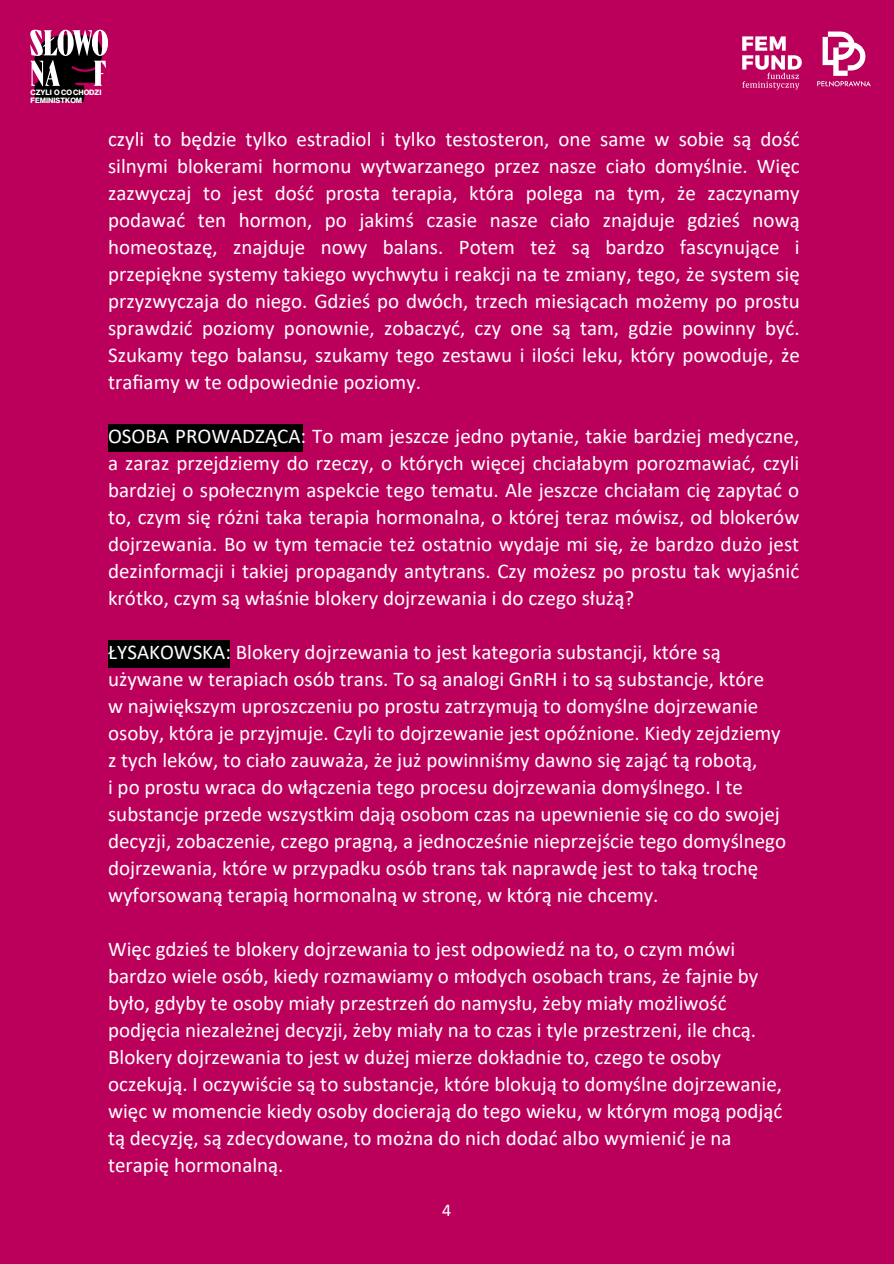
<style>
.page{position:relative;width:894px;height:1264px;background:#fff}
.page>*{position:absolute;margin:0;border:0;box-sizing:border-box;transform-origin:0 0}
.t1{font:21px/27px "Calibri";color:#fff;text-align:justify}
.t2{font:18px "Calibri";color:#fff}
.t3{font:700 7.5px "Neue Haas Display";color:#fff}
</style>
<div class="page">
<div style="left:0;top:0;width:893px;height:1263px;background:#bb005c"></div>
<div style="left:108px;top:425px;width:195px;height:27px;background:#000"></div>
<div style="left:108px;top:641px;width:121px;height:27px;background:#000"></div>
<svg style="left:30px;top:30px;width:78px;height:72px"></svg>
<img style="left:817px;top:31px;width:54px;height:56px">
<img style="left:742px;top:36px;width:60px;height:54px">
<p class="t3" style="left:30px;top:89px;width:72px">CZYLI O CO CHODZI</p>
<p class="t3" style="left:30px;top:97px;width:53px">FEMINISTKOM</p>
<p class="t1" style="left:108px;top:127px;width:693px">czyli to będzie tylko estradiol i tylko testosteron, one same w sobie są dość silnymi blokerami hormonu wytwarzanego przez nasze ciało domyślnie. Więc zazwyczaj to jest dość prosta terapia, która polega na tym, że zaczynamy podawać ten hormon, po jakimś czasie nasze ciało znajduje gdzieś nową homeostazę, znajduje nowy balans. Potem też są bardzo fascynujące i przepiękne systemy takiego wychwytu i reakcji na te zmiany, tego, że system się przyzwyczaja do niego. Gdzieś po dwóch, trzech miesiącach możemy po prostu sprawdzić poziomy ponownie, zobaczyć, czy one są tam, gdzie powinny być.<br>Szukamy tego balansu, szukamy tego zestawu i ilości leku, który powoduje, że trafiamy w te odpowiednie poziomy.</p>
<p class="t1" style="left:108px;top:424px;width:692px">OSOBA PROWADZĄCA: To mam jeszcze jedno pytanie, takie bardziej medyczne, a zaraz przejdziemy do rzeczy, o których więcej chciałabym porozmawiać, czyli bardziej o społecznym aspekcie tego tematu. Ale jeszcze chciałam cię zapytać o to, czym się różni taka terapia hormonalna, o której teraz mówisz, od blokerów dojrzewania. Bo w tym temacie też ostatnio wydaje mi się, że bardzo dużo jest dezinformacji i takiej propagandy antytrans. Czy możesz po prostu tak wyjaśnić krótko, czym są właśnie blokery dojrzewania i do czego służą?</p>
<p class="t1" style="left:108px;top:640px;width:679px;text-align:left">ŁYSAKOWSKA: Blokery dojrzewania to jest kategoria substancji, które są używane w terapiach osób trans. To są analogi GnRH i to są substancje, które<br>w największym uproszczeniu po prostu zatrzymują to domyślne dojrzewanie osoby, która je przyjmuje. Czyli to dojrzewanie jest opóźnione. Kiedy zejdziemy z tych leków, to ciało zauważa, że już powinniśmy dawno się zająć tą robotą,<br>i po prostu wraca do włączenia tego procesu dojrzewania domyślnego. I te substancje przede wszystkim dają osobom czas na upewnienie się co do swojej decyzji, zobaczenie, czego pragną, a jednocześnie nieprzejście tego domyślnego dojrzewania, które w przypadku osób trans tak naprawdę jest to taką trochę wyforsowaną terapią hormonalną w stronę, w którą nie chcemy.</p>
<p class="t1" style="left:108px;top:937px;width:675px;text-align:left">Więc gdzieś te blokery dojrzewania to jest odpowiedź na to, o czym mówi bardzo wiele osób, kiedy rozmawiamy o młodych osobach trans, że fajnie by było, gdyby te osoby miały przestrzeń do namysłu, żeby miały możliwość podjęcia niezależnej decyzji, żeby miały na to czas i tyle przestrzeni, ile chcą.<br>Blokery dojrzewania to jest w dużej mierze dokładnie to, czego te osoby oczekują. I oczywiście są to substancje, które blokują to domyślne dojrzewanie, więc w momencie kiedy osoby docierają do tego wieku, w którym mogą podjąć tą decyzję, są zdecydowane, to można do nich dodać albo wymienić je na terapię hormonalną.</p>
<p class="t2" style="left:442px;top:1202px;width:11px">4</p>
</div>
